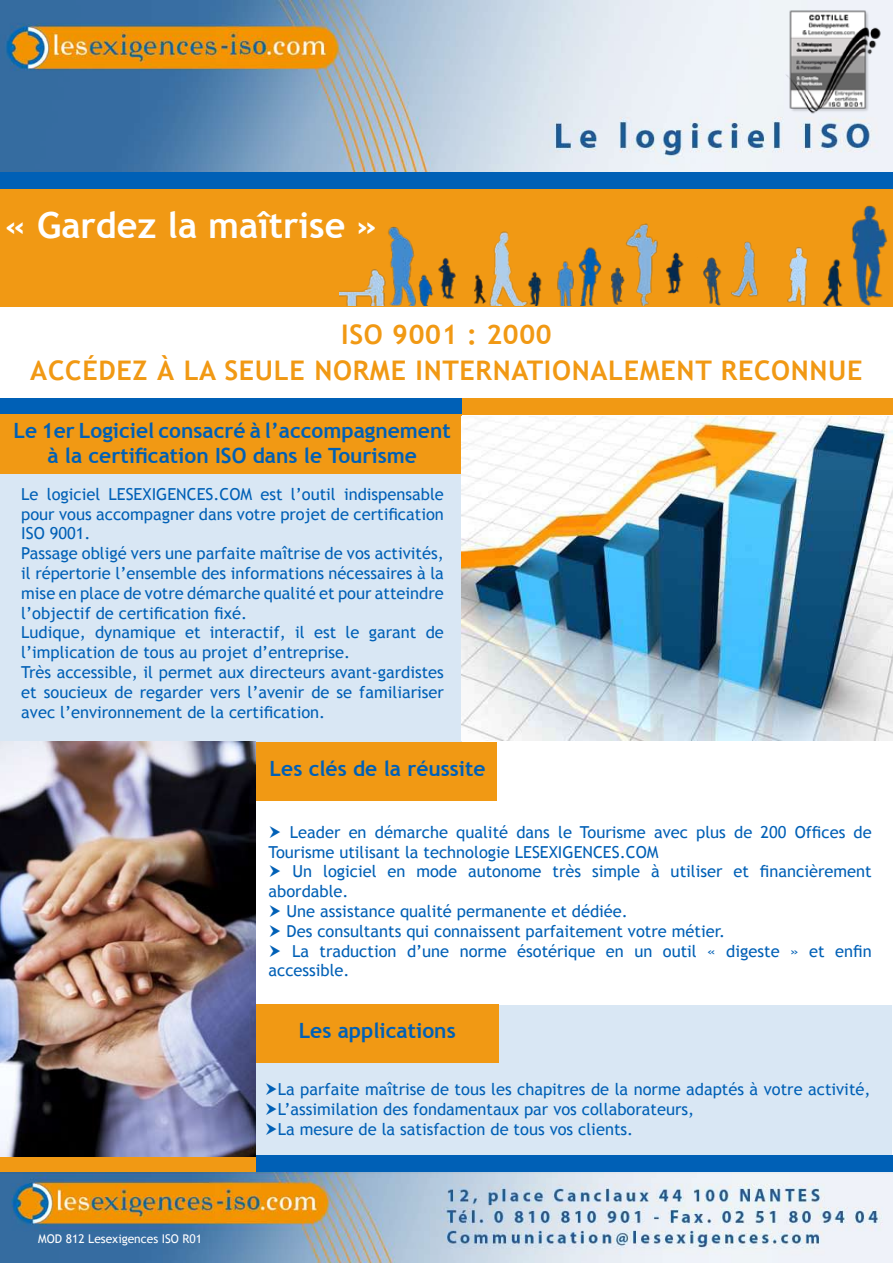
<style>
.page{position:relative;width:893px;height:1263px;background:#fff}
.page>*{position:absolute;margin:0;border:0;box-sizing:border-box;transform-origin:0 0}
.t1{font:700 36px "Trebuchet MS";color:#fff}
.t2{font:700 27px/36px "Trebuchet MS";letter-spacing:.025em;color:#f19914;text-align:center}
.t3{font:700 21px/25.2px "Trebuchet MS";color:#0060b6;text-align:center}
.t4{font:16.5px/19.8px "Trebuchet MS";color:#0060b6}
.t5{font:12px "Trebuchet MS";color:#fff}
</style>
<div class="page">
<img style="left:0;top:0;width:608px;height:173px">
<div style="left:0;top:1155px;width:893px;height:18px;background:#f19914"></div>
<div style="left:0;top:462px;width:461px;height:287px;background:#d9e7f4"></div>
<div style="left:255px;top:1005px;width:637px;height:152px;background:#d9e7f4"></div>
<div style="left:253px;top:742px;width:244px;height:59px;background:#f19914"></div>
<div style="left:255px;top:1004px;width:243px;height:59px;background:#f19914"></div>
<div style="left:0;top:415px;width:461px;height:59px;background:#f19914"></div>
<div style="left:257px;top:1155px;width:636px;height:18px;background:#0060b6"></div>
<div style="left:0;top:187px;width:893px;height:119px;background:#f19914"></div>
<img style="left:461px;top:417px;width:432px;height:323px">
<img style="left:0;top:741px;width:256px;height:415px">
<div style="left:0;top:399px;width:893px;height:16px;background:#f19914"></div>
<div style="left:0;top:398px;width:461px;height:16px;background:#0060b6"></div>
<div style="left:0;top:173px;width:893px;height:16px;background:#0060b6"></div>
<img style="left:339px;top:0;width:262px;height:306px">
<img style="left:608px;top:0;width:285px;height:305px">
<img style="left:0;top:1172px;width:893px;height:91px">
<img style="left:783px;top:9px;width:100px;height:112px">
<h1 class="t1" style="left:5px;top:203px;width:374px">« Gardez la maîtrise »</h1>
<h2 class="t2" style="left:30px;top:316px;width:834px">ISO 9001 : 2000<br>ACCÉDEZ À LA SEULE NORME INTERNATIONALEMENT RECONNUE</h2>
<p class="t3" style="left:14px;top:418px;width:439px">Le 1er Logiciel consacré à l’accompagnement à la certification ISO dans le Tourisme</p>
<p class="t4" style="left:21px;top:484px;width:424px">Le logiciel LESEXIGENCES.COM est l’outil indispensable pour vous accompagner dans votre projet de certification ISO 9001.<br>Passage obligé vers une parfaite maîtrise de vos activités, il répertorie l’ensemble des informations nécessaires à la mise en place de votre démarche qualité et pour atteindre l’objectif de certification fixé.<br>Ludique, dynamique et interactif, il est le garant de l’implication de tous au projet d’entreprise.<br>Très accessible, il permet aux directeurs avant-gardistes et soucieux de regarder vers l’avenir de se familiariser avec l’environnement de la certification.</p>
<p class="t3" style="left:270px;top:755px;width:217px">Les clés de la réussite</p>
<p class="t4" style="left:269px;top:822px;width:605px;text-indent:21px">Leader en démarche qualité dans le Tourisme avec plus de 200 Offices de<br>Tourisme utilisant la technologie LESEXIGENCES.COM</p>
<p class="t4" style="left:293px;top:862px;width:581px">Un logiciel en mode autonome très simple à utiliser et financièrement</p>
<p class="t4" style="left:269px;top:881px;width:82px">abordable.</p>
<p class="t4" style="left:287px;top:901px;width:343px">Une assistance qualité permanente et dédiée.</p>
<p class="t4" style="left:287px;top:921px;width:440px">Des consultants qui connaissent parfaitement votre métier.</p>
<p class="t4" style="left:292px;top:941px;width:581px">La traduction d’une norme ésotérique en un outil « digeste » et enfin</p>
<p class="t4" style="left:269px;top:961px;width:83px">accessible.</p>
<p class="t3" style="left:299px;top:1018px;width:159px">Les applications</p>
<p class="t5" style="left:38px;top:1231px;width:165px">MOD 812 Lesexigences ISO R01</p>
<p class="t4" style="left:278px;top:1079px;width:594px">La parfaite maîtrise de tous les chapitres de la norme adaptés à votre activité,<br>L’assimilation des fondamentaux par vos collaborateurs,<br>La mesure de la satisfaction de tous vos clients.</p>
</div>
